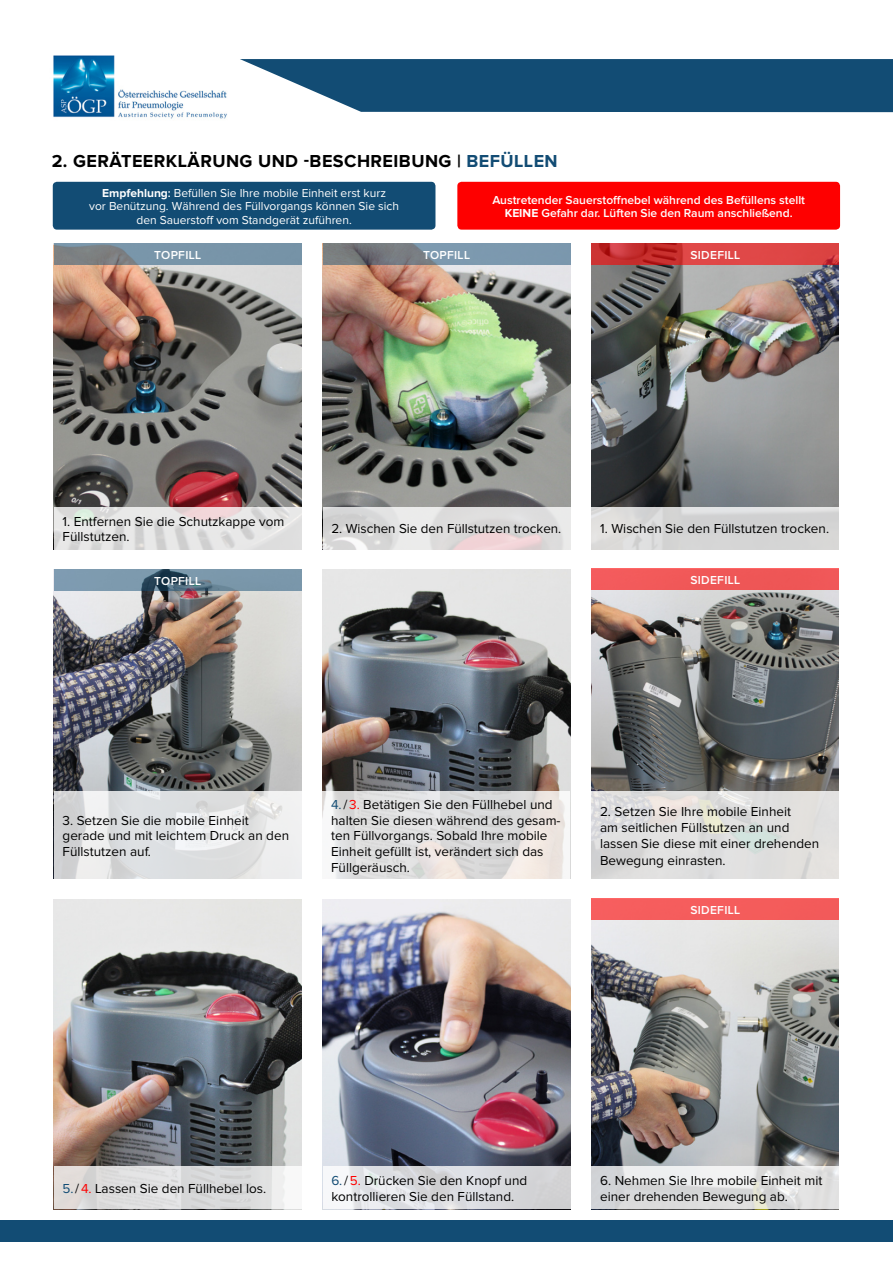
<style>
.page{position:relative;width:893px;height:1263px;background:#fff}
.page>*{position:absolute;margin:0;border:0;box-sizing:border-box;transform-origin:0 0}
.t1{font:700 18px "Proxima Nova";letter-spacing:.025em;color:#000}
.t2{font:13.5px/15.8px "Proxima Nova";color:#000}
.t3{font:12px/13.5px "Proxima Nova";color:#fff;text-align:center}
.t4{font:600 12px/13.5px "Proxima Nova";color:#fff;text-align:center}
.t5{font:600 12px "Proxima Nova";letter-spacing:.025em;color:#fff}
.s1{color:#124c74}
.s2{font-weight:700}
.s3{font-weight:600}
.s4{color:#fe0000}
</style>
<div class="page">
<img style="left:53px;top:55px;width:174px;height:64px">
<svg style="left:240px;top:59px;width:653px;height:53px;background:#285c81"></svg>
<div style="left:0;top:1220px;width:893px;height:21px;background:#124c74"></div>
<img style="left:54px;top:899px;width:247px;height:267px">
<img style="left:323px;top:899px;width:247px;height:267px">
<img style="left:591px;top:920px;width:248px;height:246px">
<svg style="left:54px;top:1166px;width:231px;height:43px;background:#dddcdc"></svg>
<svg style="left:348px;top:1166px;width:222px;height:43px;background:#dadbde"></svg>
<svg style="left:591px;top:1166px;width:248px;height:43px;background:#dfe0e0"></svg>
<img style="left:54px;top:264px;width:247px;height:243px">
<img style="left:323px;top:264px;width:247px;height:243px">
<img style="left:591px;top:264px;width:248px;height:243px">
<img style="left:54px;top:590px;width:247px;height:201px">
<img style="left:323px;top:569px;width:247px;height:222px">
<img style="left:591px;top:590px;width:248px;height:201px">
<svg style="left:591px;top:791px;width:248px;height:88px;background:#dfdedd"></svg>
<svg style="left:323px;top:791px;width:243px;height:88px;background:#e1dfde"></svg>
<svg style="left:54px;top:791px;width:247px;height:88px;fill:#dee0e3"></svg>
<svg style="left:54px;top:507px;width:247px;height:42px;background:#e2e1e0"></svg>
<svg style="left:323px;top:507px;width:247px;height:42px;background:#e0dcdc"></svg>
<div style="left:591px;top:507px;width:248px;height:42px;background:linear-gradient(to bottom,#d8d8d9,#d6d6d5)"></div>
<div style="left:53px;top:182px;width:382px;height:48px;background:#124c74;border-radius:4px"></div>
<div style="left:457px;top:182px;width:383px;height:48px;background:#fe0000;border-radius:4px"></div>
<div style="left:591px;top:899px;width:248px;height:21px;background:#f55c5c"></div>
<div style="left:591px;top:568px;width:248px;height:22px;background:#f05858"></div>
<svg style="left:54px;top:569px;width:247px;height:21px;background:#6d8a9d"></svg>
<svg style="left:323px;top:243px;width:247px;height:21px;background:#788b99"></svg>
<svg style="left:54px;top:243px;width:247px;height:21px;background:#798f9e"></svg>
<svg style="left:591px;top:243px;width:248px;height:21px;background:#d33c3c"></svg>
<h1 class="t1" style="left:52px;top:153px;width:507px">2. GERÄTEERKLÄRUNG UND -BESCHREIBUNG | <span class="s1">BEFÜLLEN</span></h1>
<p class="t3" style="left:89px;top:187px;width:311px"><span class="s2">Empfehlung</span><span class="s3">:</span> Befüllen Sie Ihre mobile Einheit erst kurz<br>vor Benützung. Während des Füllvorgangs können Sie sich den Sauerstoff vom Standgerät zuführen.</p>
<p class="t4" style="left:492px;top:193px;width:314px">Austretender Sauerstoffnebel während des Befüllens stellt<br><span class="s2">KEINE</span> Gefahr dar. Lüften Sie den Raum anschließend.</p>
<p class="t5" style="left:154px;top:249px;width:48px">TOPFILL</p>
<p class="t5" style="left:423px;top:249px;width:48px">TOPFILL</p>
<p class="t5" style="left:690px;top:249px;width:51px">SIDEFILL</p>
<p class="t2" style="left:63px;top:514px;width:223px">1. Entfernen Sie die Schutzkappe vom<br>Füllstutzen.</p>
<p class="t2" style="left:331px;top:522px;width:231px">2. Wischen Sie den Füllstutzen trocken.</p>
<p class="t2" style="left:600px;top:522px;width:230px">1. Wischen Sie den Füllstutzen trocken.</p>
<p class="t5" style="left:154px;top:575px;width:48px">TOPFILL</p>
<p class="t5" style="left:690px;top:574px;width:51px">SIDEFILL</p>
<p class="t2" style="left:63px;top:813px;width:228px">3. Setzen Sie die mobile Einheit gerade und mit leichtem Druck an den<br>Füllstutzen auf.</p>
<p class="t2" style="left:331px;top:797px;width:231px"><span class="s1">4.</span>/<span class="s4">3.</span> Betätigen Sie den Füllhebel und halten Sie diesen während des gesam&shy;ten Füllvorgangs. Sobald Ihre mobile Einheit gefüllt ist, verändert sich das Füllgeräusch.</p>
<p class="t2" style="left:600px;top:803px;width:221px;line-height:16.5px">2. Setzen Sie Ihre mobile Einheit<br>am seitlichen Füllstutzen an und lassen Sie diese mit einer drehenden<br>Bewegung einrasten.</p>
<p class="t5" style="left:690px;top:904px;width:51px">SIDEFILL</p>
<p class="t2" style="left:63px;top:1181px;width:205px"><span class="s1">5.</span>/<span class="s4">4.</span> Lassen Sie den Füllhebel los.</p>
<p class="t2" style="left:331px;top:1173px;width:197px"><span class="s1">6.</span>/<span class="s4">5.</span> Drücken Sie den Knopf und kontrollieren Sie den Füllstand.</p>
<p class="t2" style="left:600px;top:1173px;width:224px">6. Nehmen Sie Ihre mobile Einheit mit einer drehenden Bewegung ab.</p>
</div>
